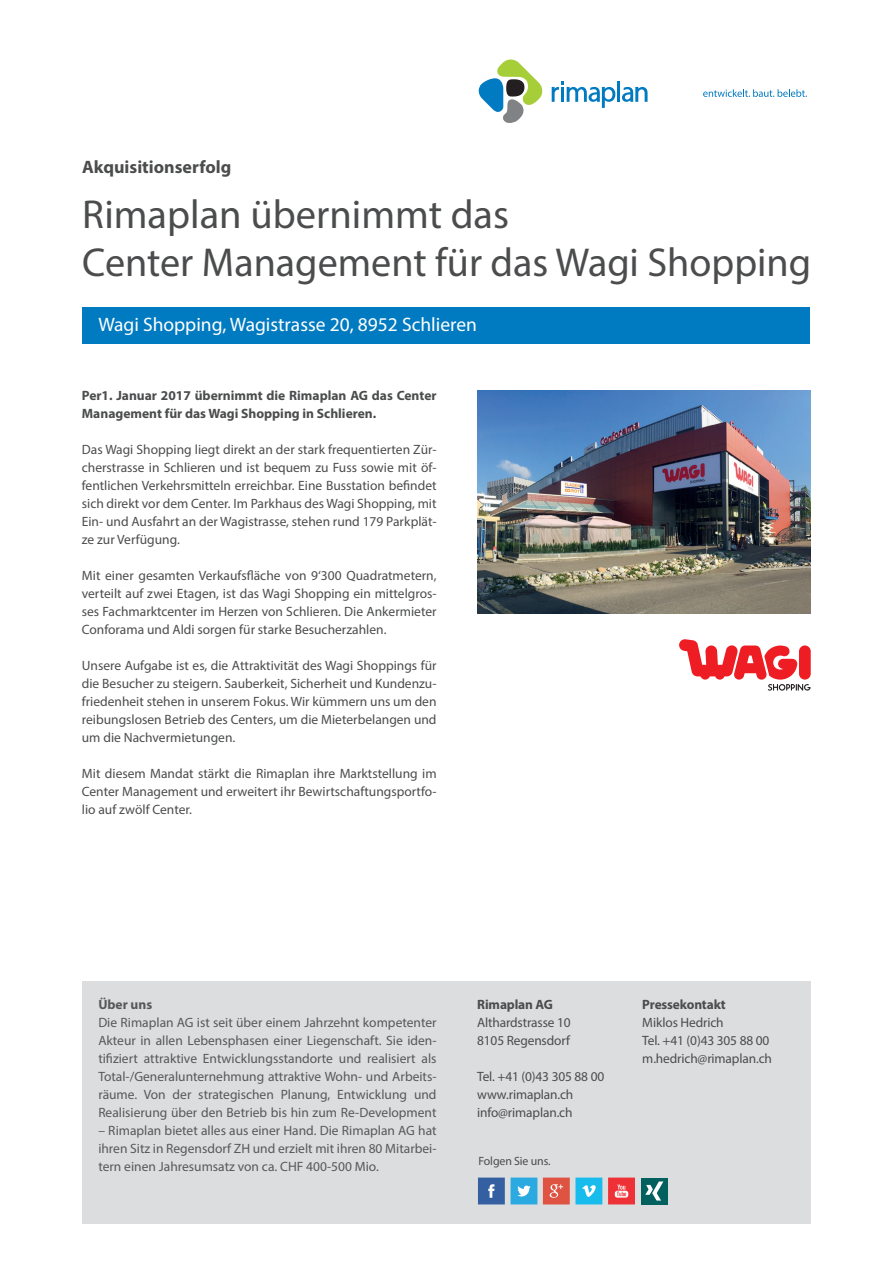
<style>
.page{position:relative;width:893px;height:1263px;background:#fff}
.page>*{position:absolute;margin:0;border:0;box-sizing:border-box;transform-origin:0 0}
.t1{font:40.5px/48.6px "Myriad Pro";color:#4b4c4d}
.t2{font:19.5px "Myriad Pro";color:#fff}
.t3{font:700 18px "Myriad Pro";color:#4b4c4d}
.t4{font:13.5px/18px "Myriad Pro";color:#4b4c4d;text-align:justify}
.t5{font:13.5px/18px "Myriad Pro";color:#57585a;text-align:justify}
.t6{font:700 13.5px/18px "Myriad Pro";color:#4b4c4d}
.t7{font:700 13.5px "Myriad Pro";color:#57585a}
.t8{font:12px "Myriad Pro";letter-spacing:-.01em;color:#4b4c4d}
</style>
<div class="page">
<div style="left:82px;top:981px;width:729px;height:243px;background:#dcdddf"></div>
<hr style="left:617px;top:81px;width:3px;height:21px;background:#007ac0">
<svg style="left:622px;top:87px;width:26px;height:15px"></svg>
<svg style="left:552px;top:81px;width:63px;height:27px"></svg>
<svg style="left:479px;top:60px;width:63px;height:63px"></svg>
<svg style="left:703px;top:89px;width:104px;height:8px"></svg>
<img style="left:477px;top:390px;width:334px;height:223px">
<div style="left:82px;top:307px;width:727px;height:36px;background:#007ac0"></div>
<svg style="left:478px;top:1177px;width:27px;height:27px"></svg>
<svg style="left:511px;top:1177px;width:26px;height:27px"></svg>
<svg style="left:543px;top:1177px;width:59px;height:27px;background:#9299a5"></svg>
<svg style="left:608px;top:1177px;width:27px;height:27px"></svg>
<div style="left:641px;top:1177px;width:27px;height:27px;background:#02605e"></div>
<svg style="left:645px;top:1181px;width:18px;height:19px"></svg>
<svg style="left:679px;top:639px;width:132px;height:52px"></svg>
<h3 class="t3" style="left:82px;top:155px;width:151px">Akquisitionserfolg</h3>
<h1 class="t1" style="left:82px;top:189px;width:730px">Rimaplan übernimmt das<br>Center Management für das Wagi Shopping</h1>
<h2 class="t2" style="left:98px;top:313px;width:380px">Wagi Shopping, Wagistrasse 20, 8952 Schlieren</h2>
<p class="t6" style="left:82px;top:386px;width:356px">Per1. Januar 2017 übernimmt die Rimaplan AG das Center<br>Management für das Wagi Shopping in Schlieren.</p>
<p class="t4" style="left:82px;top:441px;width:356px">Das Wagi Shopping liegt direkt an der stark frequentierten Zür&shy;cherstrasse in Schlieren und ist bequem zu Fuss sowie mit öf&shy;fentlichen Verkehrsmitteln erreichbar. Eine Busstation befindet sich direkt vor dem Center. Im Parkhaus des Wagi Shopping, mit Ein- und Ausfahrt an der Wagistrasse, stehen rund 179 Parkplät&shy;ze zur Verfügung.</p>
<p class="t4" style="left:82px;top:566px;width:356px">Mit einer gesamten Verkaufsfläche von 9‘300 Quadratmetern, verteilt auf zwei Etagen, ist das Wagi Shopping ein mittelgros&shy;ses Fachmarktcenter im Herzen von Schlieren. Die Ankermieter Conforama und Aldi sorgen für starke Besucherzahlen.</p>
<p class="t4" style="left:82px;top:656px;width:356px">Unsere Aufgabe ist es, die Attraktivität des Wagi Shoppings für die Besucher zu steigern. Sauberkeit, Sicherheit und Kundenzu&shy;friedenheit stehen in unserem Fokus. Wir kümmern uns um den reibungslosen Betrieb des Centers, um die Mieterbelangen und um die Nachvermietungen.</p>
<p class="t4" style="left:82px;top:764px;width:356px">Mit diesem Mandat stärkt die Rimaplan ihre Marktstellung im Center Management und erweitert ihr Bewirtschaftungsportfo&shy;lio auf zwölf Center.</p>
<p class="t7" style="left:98px;top:995px;width:55px">Über uns</p>
<p class="t5" style="left:98px;top:1013px;width:340px">Die Rimaplan AG ist seit über einem Jahrzehnt kompetenter Akteur in allen Lebensphasen einer Liegenschaft. Sie iden&shy;tifiziert attraktive Entwicklungsstandorte und realisiert als Total-/Generalunternehmung attraktive Wohn- und Arbeits&shy;räume. Von der strategischen Planung, Entwicklung und Realisierung über den Betrieb bis hin zum Re-Development</p>
<p class="t5" style="left:98px;top:1121px;width:340px">– Rimaplan bietet alles aus einer Hand. Die Rimaplan AG hat ihren Sitz in Regensdorf ZH und erzielt mit ihren 80 Mitarbei&shy;tern einen Jahresumsatz von ca. CHF 400-500 Mio.</p>
<p class="t6" style="left:477px;top:994px;width:77px">Rimaplan AG</p>
<p class="t4" style="left:477px;top:1013px;width:95px">Althardstrasse 10<br>8105 Regensdorf</p>
<p class="t4" style="left:477px;top:1067px;width:129px;text-align:left">Tel. +41 (0)43 305 88 00 www.rimaplan.ch info@rimaplan.ch</p>
<p class="t8" style="left:479px;top:1153px;width:74px">Folgen Sie uns.</p>
<p class="t6" style="left:642px;top:994px;width:85px">Pressekontakt</p>
<p class="t4" style="left:642px;top:1013px;width:131px;text-align:left">Miklos Hedrich<br>Tel. +41 (0)43 305 88 00 m.hedrich@rimaplan.ch</p>
</div>
